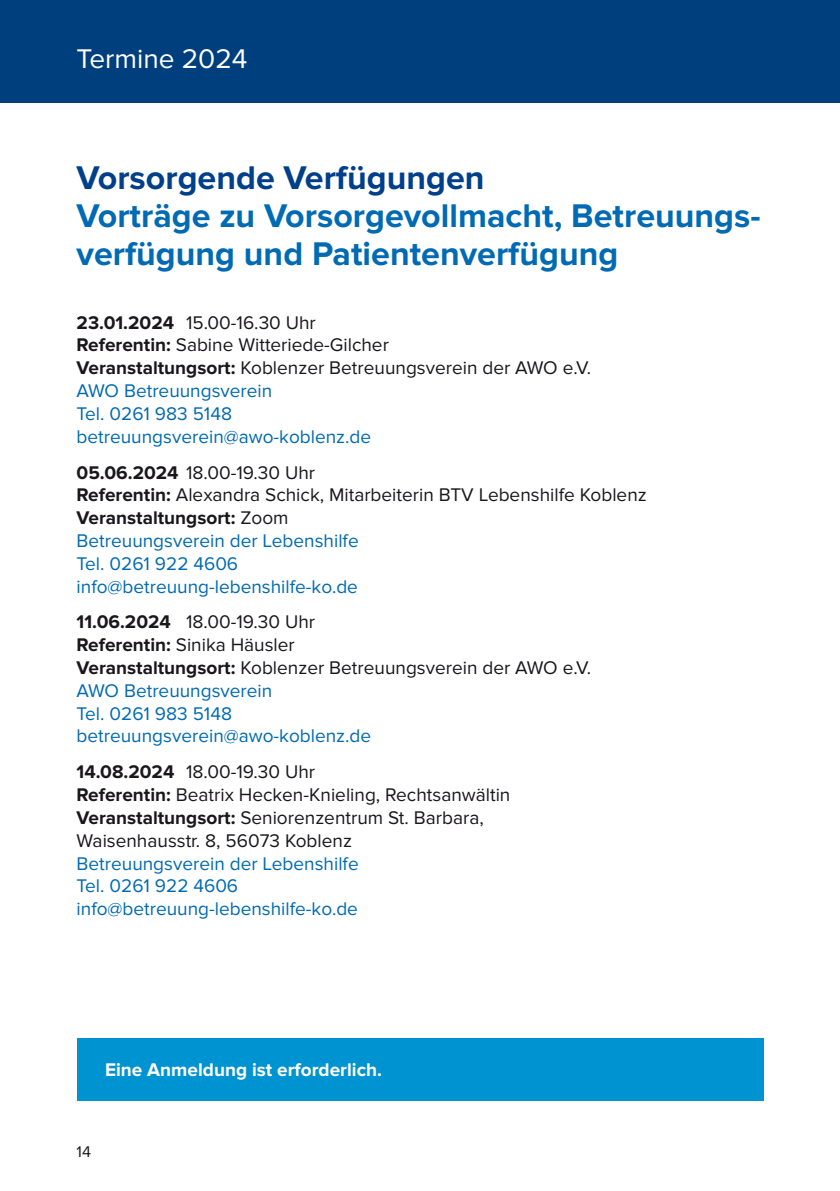
<style>
.page{position:relative;width:840px;height:1191px;background:#fff}
.page>*{position:absolute;margin:0;border:0;box-sizing:border-box;transform-origin:0 0}
.t1{font:700 34px/38px "Proxima Nova";color:#006ab3}
.t2{font:700 34px "Proxima Nova";color:#003f8a}
.t3{font:28px "Proxima Nova";color:#fff}
.t4{font:19px/22.8px "Proxima Nova";color:#006ab3}
.t5{font:19px/22.8px "Proxima Nova";color:#1a171c}
.t6{font:700 19px "Proxima Nova";color:#fff}
.t7{font:16px "Proxima Nova";color:#1a171c}
.s1{font-weight:700}
.s2{color:#006ab3}
.s3{font-weight:700;color:#1a171c}
.s4{color:#1a171c}
</style>
<div class="page">
<div style="left:0;top:0;width:839px;height:102px;background:#003f7d"></div>
<div style="left:77px;top:1037px;width:686px;height:63px;background:#0093d2"></div>
<h2 class="t3" style="left:77px;top:42px;width:172px">Termine 2024</h2>
<h1 class="t2" style="left:77px;top:158px;width:409px">Vorsorgende Verfügungen</h1>
<h1 class="t1" style="left:77px;top:197px;width:685px">Vorträge zu Vorsorgevollmacht, Betreuungs&shy;verfügung und Patientenverfügung</h1>
<p class="t5" style="left:77px;top:311px;width:513px"><span class="s1">23.01.2024</span> 15.00-16.30 Uhr<br><span class="s1">Referentin:</span> Sabine Witteriede-Gilcher<br><span class="s1">Veranstaltungsort:</span> Koblenzer Betreuungsverein der AWO e.V.<br><span class="s2">AWO Betreuungsverein<br>Tel. 0261 983 5148<br>betreuungsverein@awo-koblenz.de</span></p>
<p class="t4" style="left:77px;top:461px;width:571px"><span class="s3">05.06.2024</span> <span class="s4">18.00-19.30 Uhr<br></span><span class="s3">Referentin:</span> <span class="s4">Alexandra Schick, Mitarbeiterin BTV Lebenshilfe Koblenz </span><span class="s3">Veranstaltungsort:</span> <span class="s4">Zoom<br></span>Betreuungsverein der Lebenshilfe<br>Tel. 0261 922 4606<br>info@betreuung-lebenshilfe-ko.de</p>
<p class="t4" style="left:77px;top:611px;width:513px"><span class="s3">11.06.2024</span> <span class="s4">18.00-19.30 Uhr<br></span><span class="s3">Referentin:</span> <span class="s4">Sinika Häusler<br></span><span class="s3">Veranstaltungsort:</span> <span class="s4">Koblenzer Betreuungsverein der AWO e.V.<br></span>AWO Betreuungsverein<br>Tel. 0261 983 5148<br>betreuungsverein@awo-koblenz.de</p>
<p class="t5" style="left:77px;top:761px;width:435px"><span class="s1">14.08.2024</span> 18.00-19.30 Uhr<br><span class="s1">Referentin:</span> Beatrix Hecken-Knieling, Rechtsanwältin <span class="s1">Veranstaltungsort:</span> Seniorenzentrum St. Barbara, Waisenhausstr. 8, 56073 Koblenz</p>
<p class="t4" style="left:77px;top:852px;width:283px">Betreuungsverein der Lebenshilfe<br>Tel. 0261 922 4606 info@betreuung-lebenshilfe-ko.de</p>
<p class="t6" style="left:105px;top:1058px;width:278px">Eine Anmeldung ist erforderlich.</p>
<p class="t7" style="left:77px;top:1142px;width:16px">14</p>
</div>
